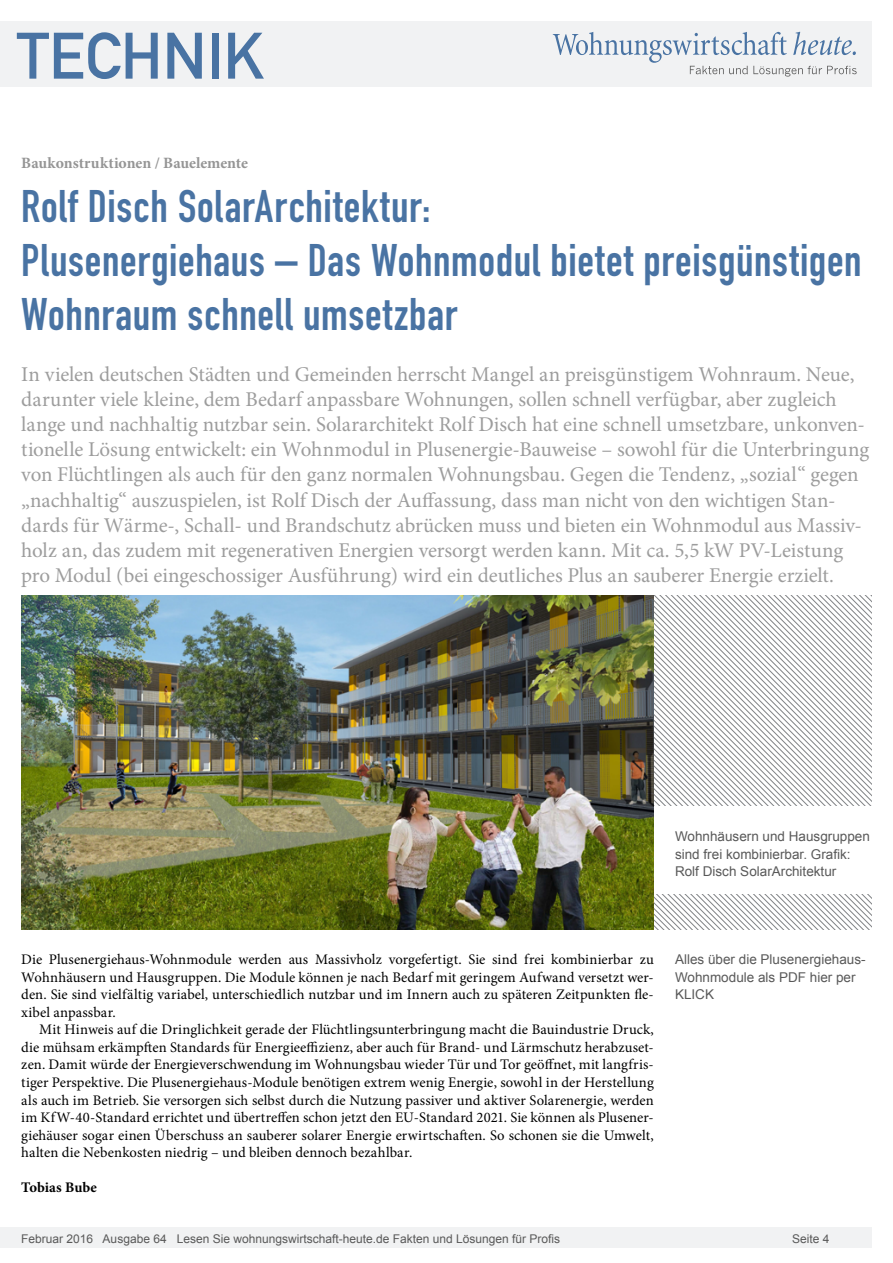
<style>
.page{position:relative;width:893px;height:1263px;background:#fff}
.page>*{position:absolute;margin:0;border:0;box-sizing:border-box;transform-origin:0 0}
.t1{font:64.5px "DIN Mittelschrift";color:#4973a3}
.Überschrift_Groß{font:45px/54px "DIN Engschrift";letter-spacing:.015em;color:#4973a3}
.Anlesetext{font:21px/25.2px "Minion Pro";letter-spacing:-.005em;color:#9d9d9d}
.Kategorie{font:700 15.75px "Minion Pro";color:#959595}
.Fliesstext{font:14.7px/17.5px "Minion Pro";letter-spacing:.005em;color:#000;text-align:justify}
.Fließtext_erste_Zeil{font:14.7px/17.5px "Minion Pro";letter-spacing:.005em;color:#000;text-align:justify}
.AUTOR{font:700 14.7px "Minion Pro";color:#000}
.Bildunterschrift{font:13.5px/17.5px "Arial";color:#595959}
.t2{font:12px "Arial";color:#595959}
</style>
<div class="page">
<div style="left:0;top:1227px;width:872px;height:20px;background:#f1f2f3"></div>
<div style="left:0;top:21px;width:872px;height:66px;background:#f1f2f3"></div>
<svg style="left:553px;top:32px;width:304px;height:45px"></svg>
<svg style="left:654px;top:595px;width:218px;height:95px"></svg>
<svg style="left:654px;top:690px;width:218px;height:239px"></svg>
<div style="left:654px;top:806px;width:237px;height:88px;background:#fff"></div>
<img style="left:21px;top:596px;width:633px;height:333px">
<h1 class="t1" style="left:17px;top:18px;width:249px">TECHNIK</h1>
<p class="Kategorie" style="left:21px;top:152px;width:228px">Baukonstruktionen / Bauelemente</p>
<p class="Überschrift_Groß" style="left:21px;top:180px;width:842px">Rolf Disch SolarArchitektur:<br>Plusenergiehaus – Das Wohnmodul bietet preisgünstigen<br>Wohnraum schnell umsetzbar</p>
<p class="Anlesetext" style="left:21px;top:361px;width:849px">In vielen deutschen Städten und Gemeinden herrscht Mangel an preisgünstigem Wohnraum. Neue, darunter viele kleine, dem Bedarf anpassbare Wohnungen, sollen schnell verfügbar, aber zugleich lange und nachhaltig nutzbar sein. Solararchitekt Rolf Disch hat eine schnell umsetzbare, unkonven&shy;tionelle Lösung entwickelt: ein Wohnmodul in Plusenergie-Bauweise – sowohl für die Unterbringung von Flüchtlingen als auch für den ganz normalen Wohnungsbau. Gegen die Tendenz, „sozial“ gegen „nachhaltig“ auszuspielen, ist Rolf Disch der Auffassung, dass man nicht von den wichtigen Stan&shy;dards für Wärme-, Schall- und Brandschutz abrücken muss und bieten ein Wohnmodul aus Massiv&shy;holz an, das zudem mit regenerativen Energien versorgt werden kann. Mit ca. 5,5 kW PV-Leistung pro Modul (bei eingeschossiger Ausführung) wird ein deutliches Plus an sauberer Energie erzielt.</p>
<p class="Bildunterschrift" style="left:675px;top:828px;width:196px">Wohnhäusern und Hausgruppen sind frei kombinierbar. Grafik:<br>Rolf Disch SolarArchitektur</p>
<p class="Fließtext_erste_Zeil" style="left:21px;top:951px;width:634px">Die Plusenergiehaus-Wohnmodule werden aus Massivholz vorgefertigt. Sie sind frei kombinierbar zu Wohnhäusern und Hausgruppen. Die Module können je nach Bedarf mit geringem Aufwand versetzt wer&shy;den. Sie sind vielfältig variabel, unterschiedlich nutzbar und im Innern auch zu späteren Zeitpunkten fle&shy;xibel anpassbar.</p>
<p class="Fliesstext" style="left:21px;top:1021px;width:634px;text-indent:18px">Mit Hinweis auf die Dringlichkeit gerade der Flüchtlingsunterbringung macht die Bauindustrie Druck, die mühsam erkämpften Standards für Energieeffizienz, aber auch für Brand- und Lärmschutz herabzuset&shy;zen. Damit würde der Energieverschwendung im Wohnungsbau wieder Tür und Tor geöffnet, mit langfris&shy;tiger Perspektive. Die Plusenergiehaus-Module benötigen extrem wenig Energie, sowohl in der Herstellung als auch im Betrieb. Sie versorgen sich selbst durch die Nutzung passiver und aktiver Solarenergie, werden im KfW-40-Standard errichtet und übertreffen schon jetzt den EU-Standard 2021. Sie können als Plusener&shy;giehäuser sogar einen Überschuss an sauberer solarer Energie erwirtschaften. So schonen sie die Umwelt, halten die Nebenkosten niedrig – und bleiben dennoch bezahlbar.</p>
<p class="AUTOR" style="left:21px;top:1177px;width:77px">Tobias Bube</p>
<p class="Bildunterschrift" style="left:675px;top:951px;width:192px">Alles über die Plusenergiehaus-<br>Wohnmodule als PDF hier per<br>KLICK</p>
<p class="t2" style="left:21px;top:1230px;width:540px">Februar 2016 Ausgabe 64 Lesen Sie wohnungswirtschaft-heute.de Fakten und Lösungen für Profis</p>
<p class="t2" style="left:792px;top:1231px;width:39px">Seite 4</p>
</div>
